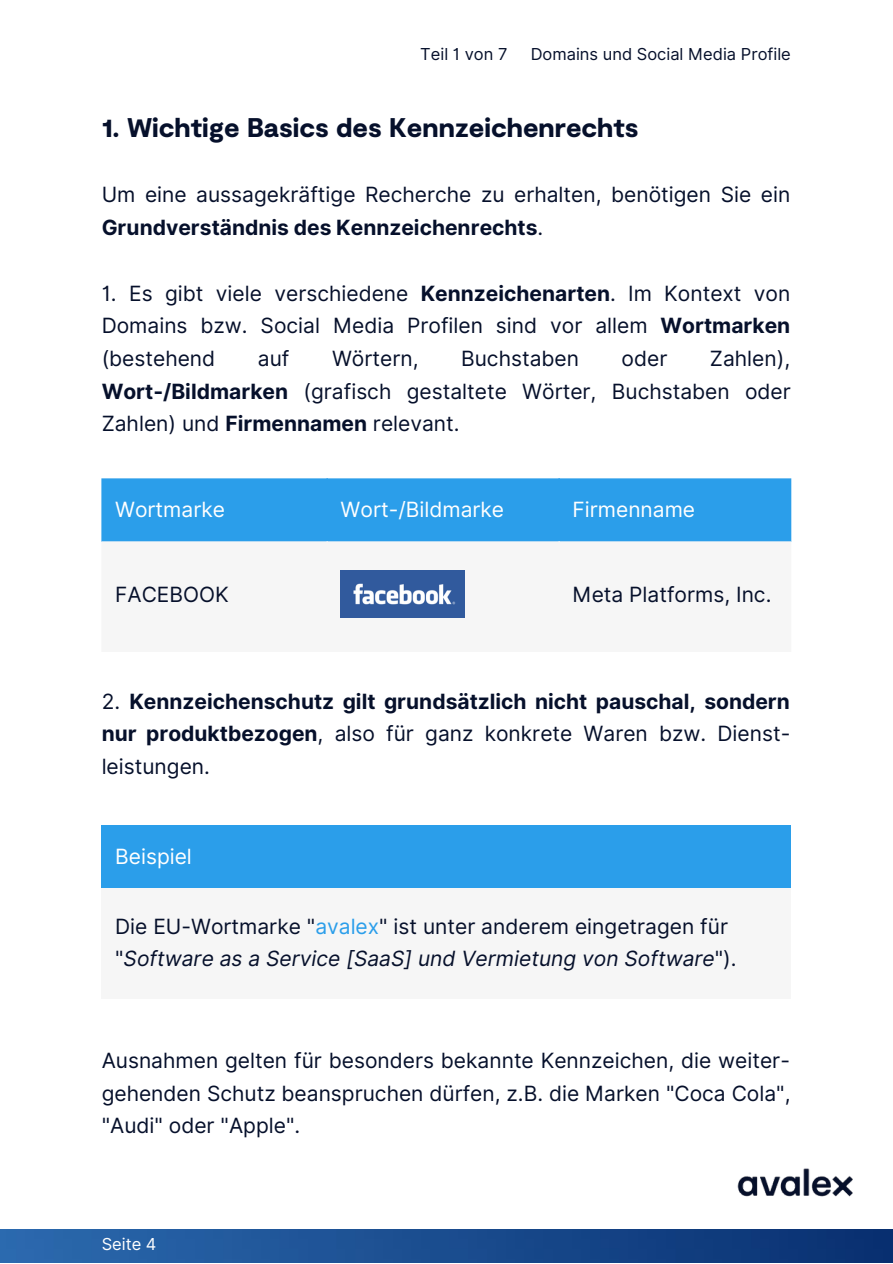
<style>
.page{position:relative;width:893px;height:1264px;background:#fff}
.page>*{position:absolute;margin:0;border:0;box-sizing:border-box;transform-origin:0 0}
.t1{font:900 27px "Moderat";color:#06102b}
.t2{font:21px/32.5px "Inter";color:#06102b;text-align:justify}
.t3{font:700 21px/32.5px "Inter";color:#06102b;text-align:justify}
.t4{font:21px "Inter";color:#fff}
.t5{font:16.5px "Inter";color:#06102b}
.t6{font:16.5px "Inter";color:#fff}
.s1{font-weight:700}
.s2{font-weight:400}
.s3{color:#2b9eea}
.s4{font-style:italic}
</style>
<div class="page">
<img style="left:0;top:1229px;width:892px;height:33px">
<img style="left:737px;top:1168px;width:116px;height:29px">
<div style="left:102px;top:478px;width:689px;height:63px;background:#2b9eea"></div>
<div style="left:102px;top:541px;width:689px;height:77px;background:#f6f6f6"></div>
<div style="left:102px;top:825px;width:689px;height:64px;background:#2b9eea"></div>
<div style="left:102px;top:888px;width:689px;height:111px;background:#f6f6f6"></div>
<img style="left:340px;top:570px;width:124px;height:47px">
<p class="t5" style="left:420px;top:44px;width:89px">Teil 1 von 7</p>
<p class="t5" style="left:530px;top:44px;width:262px">Domains und Social Media Profile</p>
<p class="t1" style="left:102px;top:110px;width:538px">1. Wichtige Basics des Kennzeichenrechts</p>
<p class="t2" style="left:102px;top:178px;width:690px">Um eine aussagekräftige Recherche zu erhalten, benötigen Sie ein<br><span class="s1">Grundverständnis des Kennzeichenrechts</span>.</p>
<p class="t2" style="left:102px;top:277px;width:690px">1. Es gibt viele verschiedene <span class="s1">Kennzeichenarten</span>. Im Kontext von Domains bzw. Social Media Profilen sind vor allem <span class="s1">Wortmarken </span>(bestehend</p>
<p class="t2" style="left:102px;top:342px;width:690px;text-indent:608px">Zahlen), <span class="s1">Wort-/Bildmarken</span> (grafisch gestaltete Wörter, Buchstaben oder Zahlen) und <span class="s1">Firmennamen</span> relevant.</p>
<p class="t2" style="left:258px;top:342px;width:33px">auf</p>
<p class="t2" style="left:332px;top:342px;width:88px">Wörtern,</p>
<p class="t2" style="left:461px;top:342px;width:119px">Buchstaben</p>
<p class="t2" style="left:621px;top:342px;width:47px">oder</p>
<p class="t4" style="left:115px;top:496px;width:111px">Wortmarke</p>
<p class="t4" style="left:340px;top:496px;width:165px">Wort-/Bildmarke</p>
<p class="t4" style="left:572px;top:496px;width:124px">Firmenname</p>
<p class="t2" style="left:115px;top:578px;width:115px">FACEBOOK</p>
<p class="t2" style="left:572px;top:578px;width:200px">Meta Platforms, Inc.</p>
<p class="t3" style="left:102px;top:684px;width:690px"><span class="s2">2.</span> Kennzeichenschutz gilt grundsätzlich nicht pauschal, sondern nur produktbezogen<span class="s2">, also für ganz konkrete Waren bzw. Dienst&shy;leistungen.</span></p>
<p class="t4" style="left:115px;top:843px;width:78px">Beispiel</p>
<p class="t2" style="left:115px;top:909px;width:623px">Die EU-Wortmarke "<span class="s3">avalex</span>" ist unter anderem eingetragen für "<span class="s4">Software as a Service [SaaS] und Vermietung von Software</span>").</p>
<p class="t2" style="left:102px;top:1043px;width:690px">Ausnahmen gelten für besonders bekannte Kennzeichen, die weiter&shy;gehenden Schutz beanspruchen dürfen, z.B. die Marken "Coca Cola", "Audi" oder "Apple".</p>
<p class="t6" style="left:102px;top:1234px;width:56px">Seite 4</p>
</div>
